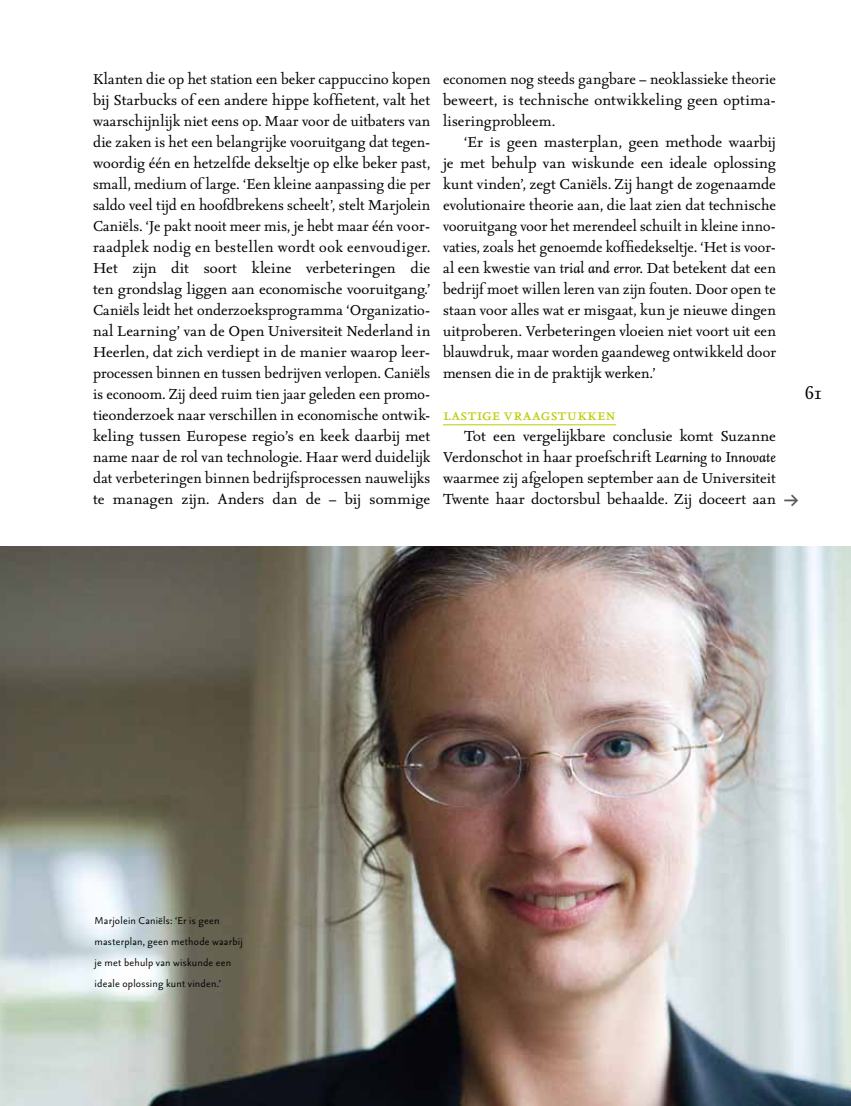
<style>
.page{position:relative;width:851px;height:1106px;background:#fff}
.page>*{position:absolute;margin:0;border:0;box-sizing:border-box;transform-origin:0 0}
.t1{font:30.75px "Seria Sans Regular Expert";color:#58585a}
.t2{font:italic 22.5px "Seria";color:#000}
.t3{font:18.75px "Seria Regular Caps";letter-spacing:.01em;color:#b9cb00}
.t4{font:17.25px/21px "Seria";letter-spacing:.005em;color:#000;text-align:justify}
.t5{font:17.25px/21px "Seria";letter-spacing:.005em;color:#000;text-align:justify;scale:1.04 1}
.t6{font:12px/21px "Seria Sans";letter-spacing:.015em;color:#000}
.s1{font-style:italic}
</style>
<div class="page">
<hr style="left:443px;top:424px;width:173px;height:1px;background:#b9cb00">
<img style="left:0;top:546px;width:850px;height:560px">
<p class="t4" style="left:93px;top:69px;width:339px">Klanten die op het station een beker cappuccino kopen bij Starbucks of een andere hippe koffietent, valt het waarschijnlijk niet eens op. Maar voor de uitbaters van die zaken is het een belangrijke vooruitgang dat tegen&shy;woordig één en hetzelfde dekseltje op elke beker past, small, medium of large. ‘Een kleine aanpassing die per saldo veel tijd en hoofdbrekens scheelt’, stelt Marjolein Caniëls. ‘Je pakt nooit meer mis, je hebt maar één voor&shy;raadplek nodig en bestellen wordt ook eenvoudiger.<br>Het zijn dit soort kleine verbeteringen die ten grondslag liggen aan economische vooruitgang.’ Caniëls leidt het onderzoeksprogramma ‘Organizatio&shy;nal Learning’ van de Open Universiteit Nederland in Heerlen, dat zich verdiept in de manier waarop leer&shy;processen binnen en tussen bedrijven verlopen. Caniëls is econoom. Zij deed ruim tien jaar geleden een promo&shy;tieonderzoek naar verschillen in economische ontwik&shy;keling tussen Europese regio’s en keek daarbij met name naar de rol van technologie. Haar werd duidelijk dat verbeteringen binnen bedrijfsprocessen nauwelijks te managen zijn. Anders dan de – bij sommige</p>
<p class="t4" style="left:443px;top:69px;width:334px">economen nog steeds gangbare – neoklassieke theorie beweert, is technische ontwikkeling geen optima&shy;liseringprobleem.</p>
<p class="t5" style="left:443px;top:132px;width:321px;text-indent:21px">‘Er is geen masterplan, geen methode waarbij je met behulp van wiskunde een ideale oplossing kunt vinden’, zegt Caniëls. Zij hangt de zogenaamde evolutionaire theorie aan, die laat zien dat technische vooruitgang voor het merendeel schuilt in kleine inno&shy;vaties, zoals het genoemde koffiedekseltje. ‘Het is voor&shy;al een kwestie van <span class="s1">trial and error</span>. Dat betekent dat een bedrijf moet willen leren van zijn fouten. Door open te staan voor alles wat er misgaat, kun je nieuwe dingen uitproberen. Verbeteringen vloeien niet voort uit een blauwdruk, maar worden gaandeweg ontwikkeld door mensen die in de praktijk werken.’</p>
<p class="t3" style="left:443px;top:405px;width:174px">lastige vraagstukken</p>
<p class="t5" style="left:443px;top:426px;width:321px;text-indent:21px">Tot een vergelijkbare conclusie komt Suzanne Verdonschot in haar proefschrift <span class="s1">Learning to Innovate </span>waarmee zij afgelopen september aan de Universiteit Twente haar doctorsbul behaalde. Zij doceert aan</p>
<h2 class="t2" style="left:805px;top:382px;width:18px">61</h2>
<h1 class="t1" style="left:783px;top:482px;width:16px">M</h1>
<p class="t6" style="left:95px;top:910px;width:150px">Marjolein Caniëls: ‘Er is geen masterplan, geen methode waarbij je met behulp van wiskunde een ideale oplossing kunt vinden.’</p>
</div>
